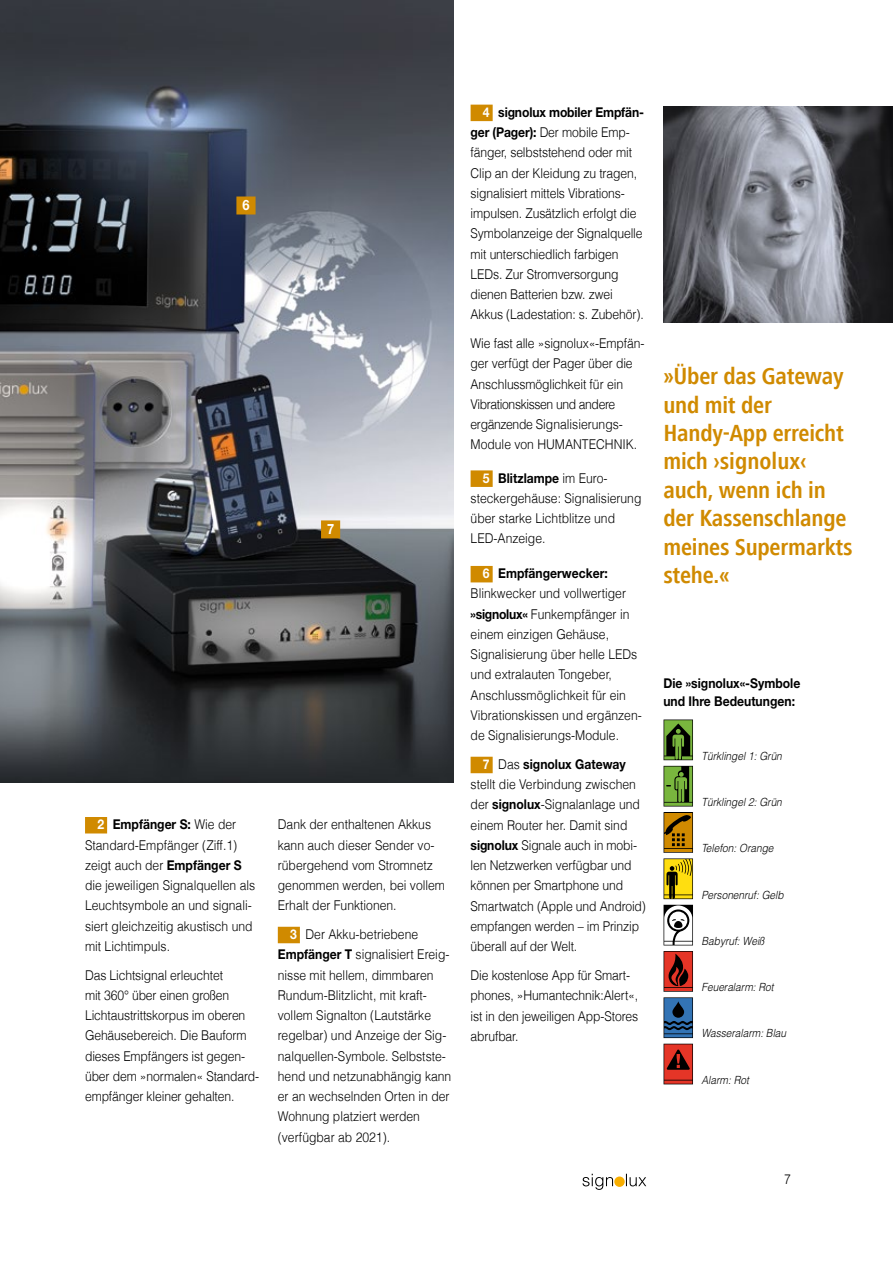
<style>
.page{position:relative;width:893px;height:1263px;background:#fff}
.page>*{position:absolute;margin:0;border:0;box-sizing:border-box;transform-origin:0 0}
.t1{font:700 condensed 24px/28.5px "Frutiger Next LT";letter-spacing:-.01em;color:#d08a00}
.t2{font:700 14.25px "Helvetica Neue";color:#fff;scale:.9 1}
.t3{font:300 13.5px/20.2px "Helvetica";color:#000;scale:.9 1}
.t4{font:700 13.5px/18px "Helvetica Neue";color:#000;scale:.9 1}
.t5{font:italic 300 11.25px "Helvetica";color:#000;scale:.9 1}
.s1{color:#fff}
.s2{font-family:"Helvetica";font-weight:300}
.s3{font-family:"Helvetica Neue";font-weight:700}
.s4{font-family:"Helvetica Neue";font-weight:700;color:#fff}
</style>
<div class="page">
<img style="left:663px;top:106px;width:230px;height:216px">
<img style="left:0;top:0;width:454px;height:782px">
<svg style="left:663px;top:719px;width:30px;height:41px"></svg>
<svg style="left:663px;top:766px;width:30px;height:40px"></svg>
<svg style="left:663px;top:812px;width:30px;height:87px;background:#a8871a"></svg>
<svg style="left:663px;top:905px;width:30px;height:40px"></svg>
<svg style="left:663px;top:951px;width:30px;height:87px;background:#69495a"></svg>
<svg style="left:663px;top:1044px;width:30px;height:40px"></svg>
<div style="left:85px;top:817px;width:22px;height:16px;background:#d08a00"></div>
<div style="left:278px;top:927px;width:22px;height:16px;background:#d08a00"></div>
<div style="left:321px;top:520px;width:19px;height:18px;background:#d08a00"></div>
<div style="left:236px;top:196px;width:20px;height:18px;background:#d08a00"></div>
<div style="left:471px;top:105px;width:22px;height:16px;background:#d08a00"></div>
<div style="left:471px;top:470px;width:22px;height:17px;background:#d08a00"></div>
<div style="left:471px;top:566px;width:22px;height:16px;background:#d08a00"></div>
<div style="left:471px;top:757px;width:22px;height:16px;background:#d08a00"></div>
<svg style="left:582px;top:1174px;width:64px;height:16px"></svg>
<div style="left:614px;top:1176px;width:11px;height:11px;background:#f8ae00;border-radius:50%"></div>
<p class="t2" style="left:242px;top:196px;width:9px">6</p>
<p class="t2" style="left:327px;top:520px;width:9px">7</p>
<p class="t4" style="left:97px;top:815px;width:156px"><span class="s1">2</span> Empfänger S: <span class="s2">Wie der</span></p>
<p class="t3" style="left:85px;top:834px;width:191px">Standard-Empfänger (Ziff.1) zeigt auch der <span class="s3">Empfänger S </span>die jeweiligen Signalquellen als<br>Leuchtsymbole an und signali&shy;siert gleichzeitig akustisch und mit Lichtimpuls.</p>
<p class="t3" style="left:85px;top:964px;width:194px">Das Lichtsignal erleuchtet<br>mit 360° über einen großen<br>Lichtaustrittskorpus im oberen<br>Gehäusebereich. Die Bauform dieses Empfängers ist gegen&shy;über dem »normalen« Standard&shy;empfänger kleiner gehalten.</p>
<p class="t3" style="left:278px;top:814px;width:187px">Dank der enthaltenen Akkus kann auch dieser Sender vo&shy;rübergehend vom Stromnetz genommen werden, bei vollem<br>Erhalt der Funktionen.</p>
<p class="t3" style="left:278px;top:923px;width:194px;text-indent:12px"><span class="s4">3</span> Der Akku-betriebene<br><span class="s3">Empfänger T</span> signalisiert Ereig&shy;nisse mit hellem, dimmbaren<br>Rundum-Blitzlicht, mit kraft&shy;vollem Signalton (Lautstärke regelbar) und Anzeige der Sig&shy;nalquellen-Symbole. Selbstste&shy;hend und netzunabhängig kann er an wechselnden Orten in der<br>Wohnung platziert werden (verfügbar ab 2021).</p>
<p class="t4" style="left:483px;top:103px;width:181px"><span class="s1">4</span> signolux mobiler Empfän-</p>
<p class="t3" style="left:471px;top:122px;width:194px"><span class="s3">ger (Pager):</span> Der mobile Emp&shy;fänger, selbststehend oder mit<br>Clip an der Kleidung zu tragen, signalisiert mittels Vibrations&shy;impulsen. Zusätzlich erfolgt die<br>Symbolanzeige der Signalquelle mit unterschiedlich farbigen<br>LEDs. Zur Stromversorgung dienen Batterien bzw. zwei<br>Akkus (Ladestation: s. Zubehör).</p>
<p class="t3" style="left:471px;top:333px;width:195px">Wie fast alle »signolux«-Empfän&shy;ger verfügt der Pager über die<br>Anschlussmöglichkeit für ein<br>Vibrationskissen und andere ergänzende Signalisierungs-<br>Module von HUMANTECHNIK.</p>
<p class="t4" style="left:483px;top:469px;width:139px"><span class="s1">5</span> Blitzlampe <span class="s2">im Euro-</span></p>
<p class="t3" style="left:471px;top:487px;width:191px">steckergehäuse: Signalisierung über starke Lichtblitze und<br>LED-Anzeige.</p>
<p class="t4" style="left:483px;top:564px;width:140px"><span class="s1">6</span> Empfängerwecker:</p>
<p class="t3" style="left:471px;top:583px;width:192px">Blinkwecker und vollwertiger <span class="s3">»signolux«</span> Funkempfänger in einem einzigen Gehäuse,<br>Signalisierung über helle LEDs und extralauten Tongeber,<br>Anschlussmöglichkeit für ein<br>Vibrationskissen und ergänzen&shy;de Signalisierungs-Module.</p>
<p class="t4" style="left:483px;top:755px;width:160px"><span class="s1">7</span> <span class="s2">Das</span> signolux Gateway</p>
<p class="t3" style="left:471px;top:774px;width:196px">stellt die Verbindung zwischen der <span class="s3">signolux</span>-Signalanlage und einem Router her. Damit sind <span class="s3">signolux</span> Signale auch in mobi&shy;len Netzwerken verfügbar und können per Smartphone und<br>Smartwatch (Apple und Android) empfangen werden – im Prinzip überall auf der Welt.</p>
<p class="t3" style="left:471px;top:964px;width:188px">Die kostenlose App für Smart&shy;phones, »Humantechnik:Alert«, ist in den jeweiligen App-Stores abrufbar.</p>
<h1 class="t1" style="left:663px;top:362px;width:191px">»Über das Gateway und mit der<br>Handy-App erreicht mich ›signolux‹ auch, wenn ich in der Kassenschlange meines Supermarkts stehe.«</h1>
<p class="t4" style="left:663px;top:673px;width:154px">Die »signolux«-Symbole und Ihre Bedeutungen:</p>
<p class="t5" style="left:701px;top:749px;width:91px">Türklingel 1: Grün</p>
<p class="t5" style="left:701px;top:795px;width:91px">Türklingel 2: Grün</p>
<p class="t5" style="left:701px;top:841px;width:82px">Telefon: Orange</p>
<p class="t5" style="left:701px;top:888px;width:93px">Personenruf: Gelb</p>
<p class="t5" style="left:701px;top:934px;width:71px">Babyruf: Weiß</p>
<p class="t5" style="left:701px;top:980px;width:82px">Feueralarm: Rot</p>
<p class="t5" style="left:701px;top:1026px;width:96px">Wasseralarm: Blau</p>
<p class="t5" style="left:701px;top:1073px;width:54px">Alarm: Rot</p>
<p class="t3" style="left:784px;top:1169px;width:9px">7</p>
</div>
